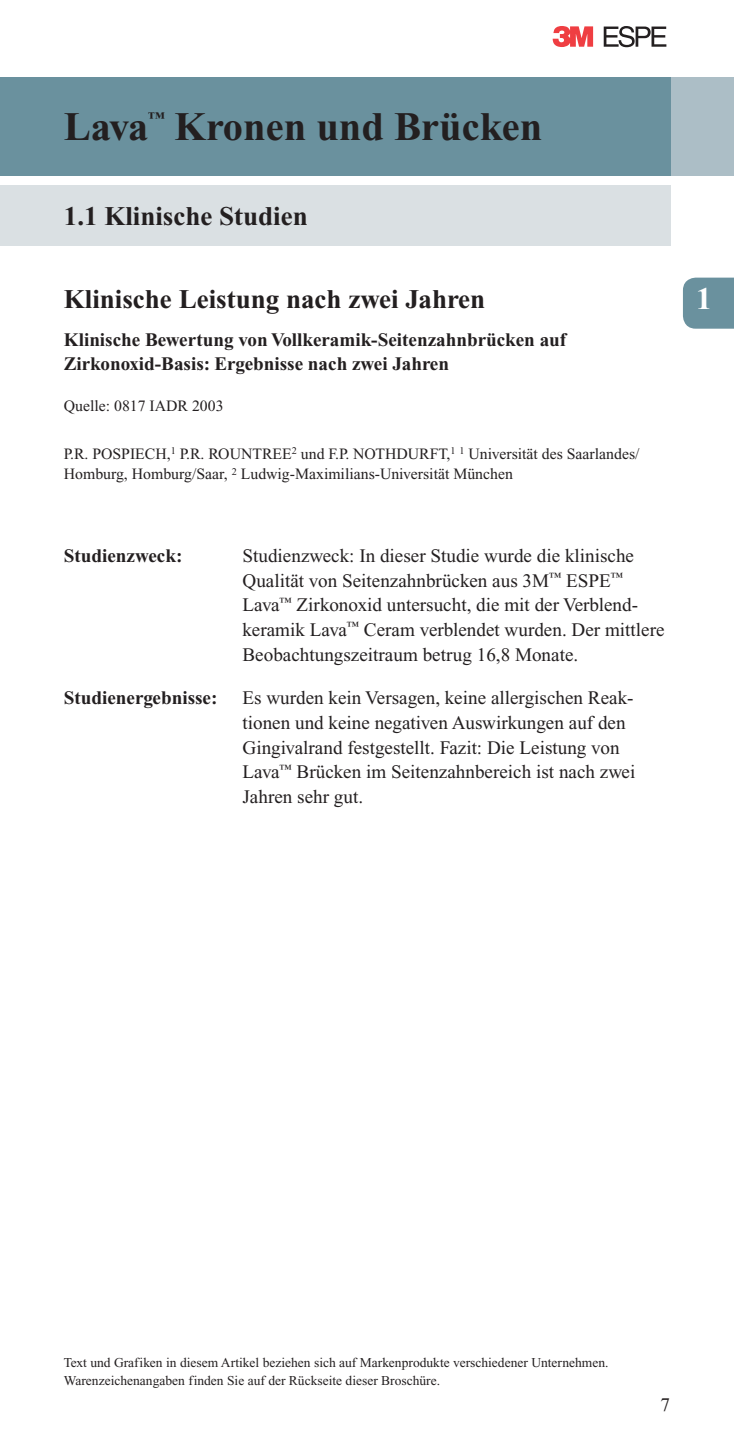
<style>
.page{position:relative;width:734px;height:1436px;background:#fff}
.page>*{position:absolute;margin:0;border:0;box-sizing:border-box;transform-origin:0 0}
.t1{font:700 40.5px "Times New Roman";color:#231f20}
.t2{font:700 31.5px "Times New Roman";color:#fff}
.t3{font:700 27px "Times New Roman";color:#231f20}
.t4{font:19.12px/24.8px "Times New Roman";color:#231f20}
.t5{font:700 19.12px/24.8px "Times New Roman";color:#231f20}
.t6{font:700 15.97px "Times New Roman";color:#231f20}
.t7{font:15.75px/20.2px "Times New Roman";color:#231f20}
.t8{font:13.5px/18px "Times New Roman";color:#231f20}
</style>
<div class="page">
<svg style="left:552px;top:26px;width:41px;height:21px"></svg>
<svg style="left:603px;top:26px;width:63px;height:21px"></svg>
<div style="left:670px;top:77px;width:63px;height:98px;background:#acbec6"></div>
<div style="left:0;top:77px;width:670px;height:98px;background:#6a919e"></div>
<div style="left:0;top:185px;width:670px;height:61px;background:#dae0e3"></div>
<div style="left:683px;top:277px;width:50px;height:51px;background:#6a919e"></div>
<h1 class="t1" style="left:64px;top:112px;width:86px">Lava</h1>
<p class="t6" style="left:148px;top:112px;width:18px">™</p>
<h1 class="t1" style="left:175px;top:112px;width:369px">Kronen und Brücken</h1>
<h3 class="t3" style="left:64px;top:207px;width:245px">1.1 Klinische Studien</h3>
<h3 class="t3" style="left:64px;top:290px;width:423px">Klinische Leistung nach zwei Jahren</h3>
<p class="t5" style="left:64px;top:329px;width:504px">Klinische Bewertung von Vollkeramik-Seitenzahnbrücken auf<br>Zirkonoxid-Basis: Ergebnisse nach zwei Jahren</p>
<p class="t7" style="left:64px;top:397px;width:161px">Quelle: 0817 IADR 2003</p>
<p class="t7" style="left:64px;top:445px;width:577px">P.R. POSPIECH,<sup>1</sup> P.R. ROUNTREE<sup>2</sup> und F.P. NOTHDURFT,<sup>1</sup> <sup>1</sup> Universität des Saarlandes/<br>Homburg, Homburg/Saar, <sup>2</sup> Ludwig-Maximilians-Universität München</p>
<p class="t5" style="left:64px;top:545px;width:120px">Studienzweck:</p>
<p class="t4" style="left:242px;top:545px;width:423px">Studienzweck: In dieser Studie wurde die klinische Qualität von Seitenzahnbrücken aus 3M<sup>™</sup> ESPE<sup>™ </sup>Lava<sup>™</sup> Zirkonoxid untersucht, die mit der Verblend&shy;keramik Lava<sup>™</sup> Ceram verblendet wurden. Der mittlere Beobachtungszeitraum betrug 16,8 Monate.</p>
<p class="t5" style="left:64px;top:687px;width:155px">Studienergebnisse:</p>
<p class="t4" style="left:242px;top:687px;width:394px">Es wurden kein Versagen, keine allergischen Reak&shy;tionen und keine negativen Auswirkungen auf den Gingivalrand festgestellt. Fazit: Die Leistung von Lava<sup>™</sup> Brücken im Seitenzahnbereich ist nach zwei Jahren sehr gut.</p>
<h2 class="t2" style="left:696px;top:287px;width:17px">1</h2>
<p class="t8" style="left:64px;top:1354px;width:546px">Text und Grafiken in diesem Artikel beziehen sich auf Markenprodukte verschiedener Unternehmen.<br>Warenzeichenangaben finden Sie auf der Rückseite dieser Broschüre.</p>
<p class="t4" style="left:660px;top:1393px;width:11px">7</p>
</div>
